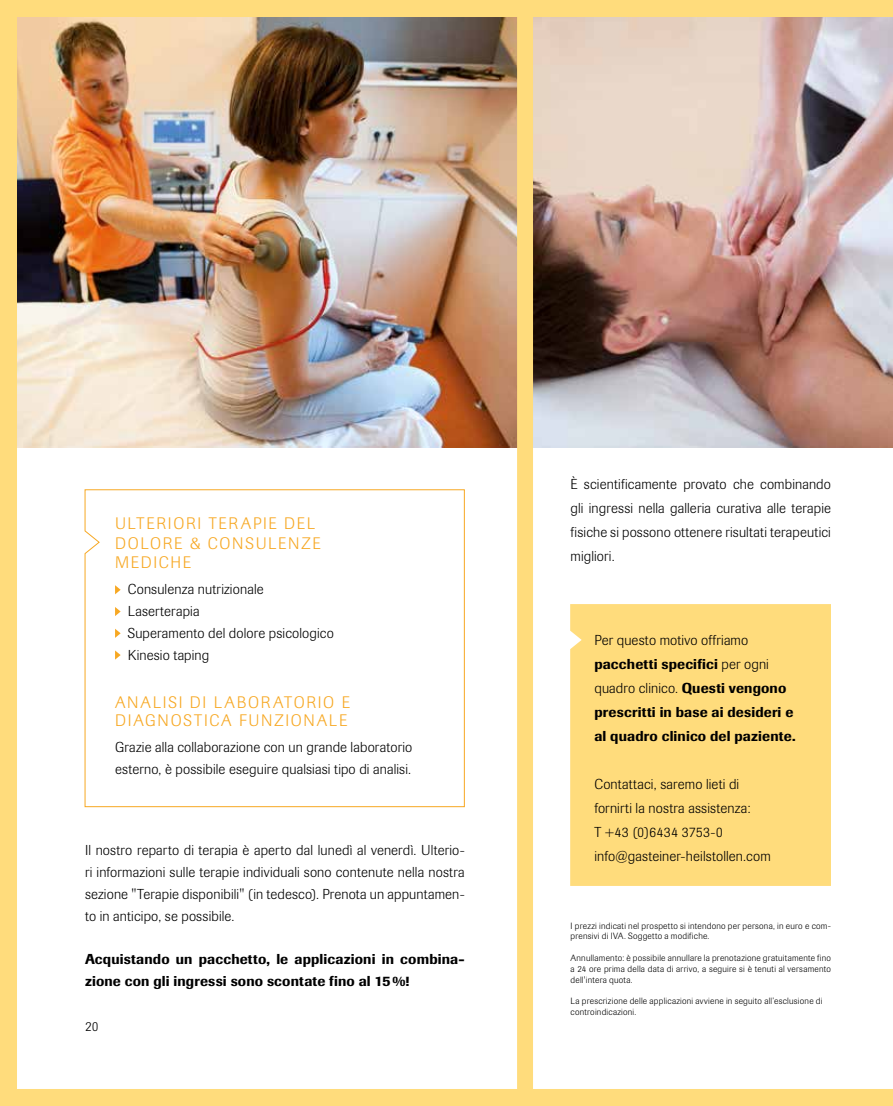
<style>
.page{position:relative;width:893px;height:1106px;background:#fff}
.page>*{position:absolute;margin:0;border:0;box-sizing:border-box;transform-origin:0 0}
.t1{font:300 16.5px/19.5px "Imago";letter-spacing:.105em;color:#f7a823}
.t2{font:300 14.25px/21.8px "Imago";letter-spacing:.01em;color:#000}
.t3{font:500 14.25px/24px "Imago";letter-spacing:.01em;color:#000}
.t4{font:300 13.5px "Imago";color:#000}
.t5{font:300 9px/10.8px "Imago";letter-spacing:.025em;color:#000}
.s1{font-weight:300}
</style>
<div class="page">
<img style="left:0;top:0;width:893px;height:1106px">
<svg style="left:517px;top:0;width:16px;height:1106px;background:#fedb7d"></svg>
<div style="left:570px;top:604px;width:261px;height:282px;background:#ffdc7c"></div>
<p class="t1" style="left:115px;top:514px;width:207px">ULTERIORI TERAPIE DEL<br>DOLORE &amp; CONSULENZE<br>MEDICHE</p>
<p class="t2" style="left:128px;top:579px;width:207px">Consulenza nutrizionale<br>Laserterapia<br>Superamento del dolore psicologico<br>Kinesio taping</p>
<p class="t1" style="left:115px;top:693px;width:236px;line-height:18px">ANALISI DI LABORATORIO E<br>DIAGNOSTICA FUNZIONALE</p>
<p class="t2" style="left:115px;top:736px;width:299px">Grazie alla collaborazione con un grande laboratorio esterno, è possibile eseguire qualsiasi tipo di analisi.</p>
<p class="t2" style="left:85px;top:840px;width:381px;text-align:justify">Il nostro reparto di terapia è aperto dal lunedì al venerdì. Ulterio&shy;ri informazioni sulle terapie individuali sono contenute nella nostra sezione "Terapie disponibili" (in tedesco). Prenota un appuntamen&shy;to in anticipo, se possibile.</p>
<p class="t3" style="left:85px;top:948px;width:381px;line-height:21.8px">Acquistando un pacchetto, le applicazioni in combina&shy;zione con gli ingressi sono scontate fino al 15%!</p>
<p class="t4" style="left:85px;top:1018px;width:15px">20</p>
<p class="t2" style="left:571px;top:472px;width:262px;line-height:24px;text-align:justify">È scientificamente provato che combinando gli ingressi nella galleria curativa alle terapie fisiche si possono ottenere risultati terapeutici migliori.</p>
<p class="t3" style="left:594px;top:628px;width:203px"><span class="s1">Per questo motivo offriamo </span>pacchetti specifici <span class="s1">per ogni quadro clinico.</span> Questi vengono prescritti in base ai desideri e al quadro clinico del paziente.</p>
<p class="t2" style="left:594px;top:772px;width:178px;line-height:24px">Contattaci, saremo lieti di fornirti la nostra assistenza:<br>T +43 (0)6434 3753-0 info@gasteiner-heilstollen.com</p>
<p class="t5" style="left:571px;top:920px;width:262px">I prezzi indicati nel prospetto si intendono per persona, in euro e com&shy;prensivi di IVA. Soggetto a modifiche.</p>
<p class="t5" style="left:571px;top:952px;width:262px;text-align:justify">Annullamento: è possibile annullare la prenotazione gratuitamente fino a 24 ore prima della data di arrivo, a seguire si è tenuti al versamento dell'intera quota.</p>
<p class="t5" style="left:571px;top:995px;width:253px">La prescrizione delle applicazioni avviene in seguito all’esclusione di controindicazioni.</p>
</div>
